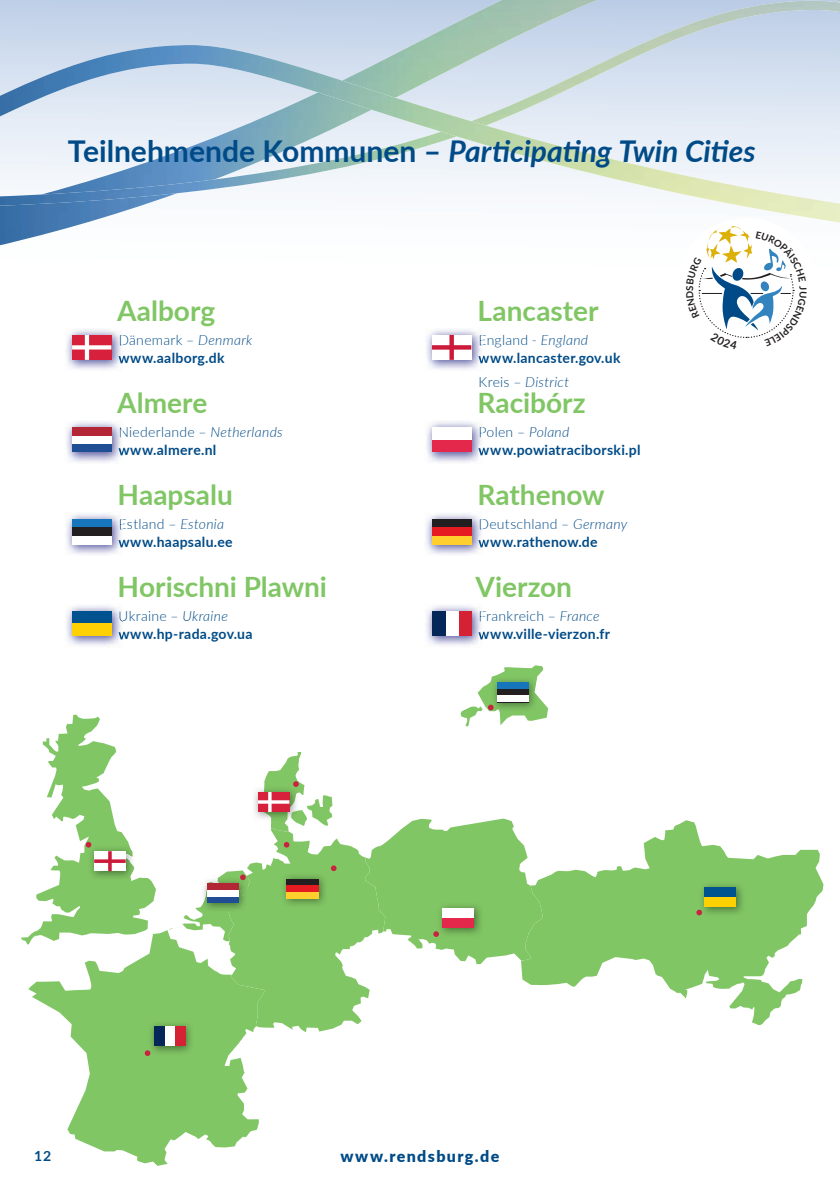
<style>
.page{position:relative;width:840px;height:1191px;background:#fff}
.page>*{position:absolute;margin:0;border:0;box-sizing:border-box;transform-origin:0 0}
.t1{font:italic 700 30px "Lato";letter-spacing:-.005em;color:#004b87}
.t2{font:700 28px "Lato";color:#81c665}
.t3{font:900 16px "Lato";letter-spacing:.085em;color:#004b87}
.t4{font:700 14px/18px "Lato";letter-spacing:.02em;color:#004b87}
.t5{font:italic 300 14px "Lato";letter-spacing:.02em;color:#004b87}
.s1{font-style:normal}
.s2{font-weight:300}
.s3{font-weight:300;font-style:italic}
</style>
<div class="page">
<img style="left:0;top:0;width:837px;height:246px">
<img style="left:0;top:1px;width:839px;height:44px">
<img style="left:0;top:45px;width:839px;height:180px">
<div style="left:675px;top:218px;width:141px;height:141px;background:#fff;border-radius:50%"></div>
<svg style="left:542px;top:820px;width:281px;height:205px;fill:#81c665"></svg>
<svg style="left:28px;top:930px;width:231px;height:235px;fill:#81c665"></svg>
<img style="left:698px;top:881px;width:47px;height:35px">
<div style="left:704px;top:887px;width:31px;height:20px;background:#00538f"></div>
<div style="left:704px;top:897px;width:31px;height:10px;background:#fed105"></div>
<img style="left:148px;top:1020px;width:46px;height:36px">
<div style="left:154px;top:1026px;width:31px;height:20px;background:#d42134"></div>
<div style="left:154px;top:1026px;width:21px;height:20px;background:#fff"></div>
<div style="left:154px;top:1026px;width:10px;height:20px;background:#052659"></div>
<svg style="left:460px;top:665px;width:88px;height:62px"></svg>
<svg style="left:696px;top:909px;width:5px;height:6px"></svg>
<svg style="left:182px;top:752px;width:360px;height:280px"></svg>
<svg style="left:21px;top:714px;width:135px;height:230px"></svg>
<svg style="left:145px;top:1050px;width:5px;height:6px"></svg>
<img style="left:66px;top:329px;width:57px;height:41px">
<svg style="left:120px;top:335px;width:3px;height:10px"></svg>
<svg style="left:118px;top:353px;width:5px;height:13px"></svg>
<svg style="left:72px;top:335px;width:39px;height:25px"></svg>
<img style="left:66px;top:421px;width:57px;height:42px">
<svg style="left:120px;top:427px;width:3px;height:10px"></svg>
<svg style="left:118px;top:445px;width:5px;height:10px"></svg>
<div style="left:72px;top:427px;width:39px;height:25px;background:#1f4e95"></div>
<div style="left:72px;top:427px;width:39px;height:17px;background:#fff"></div>
<div style="left:72px;top:427px;width:39px;height:9px;background:#b22635"></div>
<img style="left:66px;top:513px;width:57px;height:42px">
<svg style="left:120px;top:519px;width:3px;height:10px"></svg>
<svg style="left:118px;top:537px;width:5px;height:13px"></svg>
<div style="left:72px;top:519px;width:39px;height:25px;background:#1775bc"></div>
<div style="left:72px;top:527px;width:39px;height:17px;background:#231f20"></div>
<div style="left:72px;top:536px;width:39px;height:8px;background:#fff"></div>
<img style="left:66px;top:605px;width:57px;height:41px">
<svg style="left:119px;top:611px;width:4px;height:10px"></svg>
<svg style="left:118px;top:629px;width:5px;height:13px"></svg>
<div style="left:72px;top:611px;width:39px;height:25px;background:#00538f"></div>
<div style="left:72px;top:623px;width:39px;height:13px;background:#fed105"></div>
<img style="left:426px;top:329px;width:52px;height:41px">
<svg style="left:478px;top:335px;width:5px;height:29px"></svg>
<svg style="left:432px;top:335px;width:39px;height:25px"></svg>
<img style="left:426px;top:421px;width:55px;height:42px">
<svg style="left:479px;top:427px;width:4px;height:10px"></svg>
<svg style="left:478px;top:445px;width:5px;height:13px"></svg>
<div style="left:432px;top:427px;width:39px;height:25px;background:#e3284b"></div>
<div style="left:432px;top:427px;width:39px;height:13px;background:#fff"></div>
<img style="left:425px;top:513px;width:57px;height:42px">
<svg style="left:479px;top:519px;width:3px;height:10px"></svg>
<svg style="left:478px;top:537px;width:4px;height:10px"></svg>
<div style="left:432px;top:519px;width:39px;height:25px;background:#231f20"></div>
<div style="left:432px;top:527px;width:39px;height:17px;background:#e51b21"></div>
<div style="left:432px;top:536px;width:39px;height:8px;background:#ffcf2d"></div>
<img style="left:426px;top:605px;width:56px;height:41px">
<svg style="left:479px;top:611px;width:3px;height:10px"></svg>
<svg style="left:478px;top:629px;width:4px;height:10px"></svg>
<div style="left:432px;top:611px;width:39px;height:25px;background:#d42134"></div>
<div style="left:432px;top:611px;width:26px;height:25px;background:#fff"></div>
<div style="left:432px;top:611px;width:13px;height:25px;background:#052659"></div>
<svg style="left:685px;top:226px;width:121px;height:113px"></svg>
<h1 class="t1" style="left:68px;top:129px;width:689px"><span class="s1">Teilnehmende Kommunen –</span> Participating Twin Cities</h1>
<h2 class="t2" style="left:117px;top:290px;width:100px">Aalborg</h2>
<p class="t4" style="left:118px;top:330px;width:135px"><span class="s2">Dänemark –</span> <span class="s3">Denmark </span>www.aalborg.dk</p>
<h2 class="t2" style="left:117px;top:382px;width:92px">Almere</h2>
<p class="t4" style="left:118px;top:422px;width:166px"><span class="s2">Niederlande –</span> <span class="s3">Netherlands </span>www.almere.nl</p>
<h2 class="t2" style="left:117px;top:474px;width:117px">Haapsalu</h2>
<p class="t4" style="left:118px;top:514px;width:116px"><span class="s2">Estland –</span> <span class="s3">Estonia </span>www.haapsalu.ee</p>
<h2 class="t2" style="left:117px;top:566px;width:211px">Horischni Plawni</h2>
<p class="t4" style="left:118px;top:606px;width:136px"><span class="s2">Ukraine –</span> <span class="s3">Ukraine </span>www.hp-rada.gov.ua</p>
<h2 class="t2" style="left:477px;top:290px;width:122px">Lancaster</h2>
<p class="t4" style="left:478px;top:330px;width:144px"><span class="s2">England -</span> <span class="s3">England </span>www.lancaster.gov.uk</p>
<p class="t5" style="left:478px;top:372px;width:92px"><span class="s1">Kreis –</span> District</p>
<h2 class="t2" style="left:477px;top:382px;width:110px">Racibórz</h2>
<p class="t4" style="left:478px;top:422px;width:164px"><span class="s2">Polen –</span> <span class="s3">Poland </span>www.powiatraciborski.pl</p>
<h2 class="t2" style="left:477px;top:474px;width:128px">Rathenow</h2>
<p class="t4" style="left:478px;top:514px;width:150px"><span class="s2">Deutschland –</span> <span class="s3">Germany </span>www.rathenow.de</p>
<h2 class="t2" style="left:475px;top:566px;width:98px">Vierzon</h2>
<p class="t4" style="left:478px;top:606px;width:133px"><span class="s2">Frankreich –</span> <span class="s3">France </span>www.ville-vierzon.fr</p>
<p class="t4" style="left:34px;top:1146px;width:19px">12</p>
<p class="t3" style="left:340px;top:1143px;width:160px">www.rendsburg.de</p>
</div>
